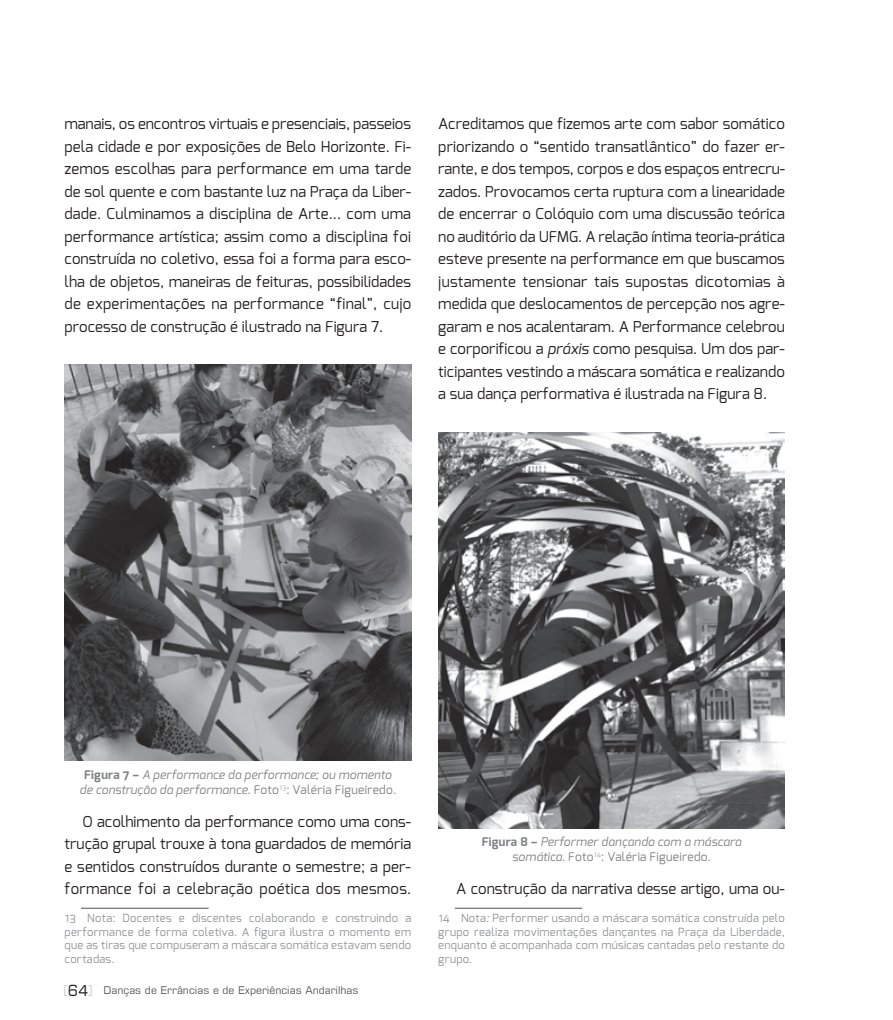
<style>
.page{position:relative;width:893px;height:1020px;background:#fff}
.page>*{position:absolute;margin:0;border:0;box-sizing:border-box;transform-origin:0 0}
.t1{font:15px/22.5px "Exo";color:#231f20;text-align:justify}
.t2{font:italic 12px/15px "Exo";letter-spacing:.02em;color:#808285;text-align:center}
.t3{font:11.25px/13.5px "Exo";letter-spacing:.025em;color:#939598;text-align:justify}
.t4{font:10.5px "Square 721 BT";color:#57585a}
.s1{font-style:italic}
.s2{font-weight:700;font-style:normal}
.s3{font-style:normal}
.s4{font-size:15px;color:#d1d2d4}
.s5{font-size:15px;color:#231f20}
</style>
<div class="page">
<img style="left:64px;top:365px;width:347px;height:396px">
<hr style="left:81px;top:908px;width:127px;height:1px;background:#636366">
<img style="left:438px;top:432px;width:346px;height:396px">
<hr style="left:454px;top:908px;width:128px;height:1px;background:#636366">
<p class="t1" style="left:64px;top:112px;width:348px">manais, os encontros virtuais e presenciais, passeios pela cidade e por exposições de Belo Horizonte. Fi&shy;zemos escolhas para performance em uma tarde de sol quente e com bastante luz na Praça da Liber&shy;dade. Culminamos a disciplina de Arte... com uma performance artística; assim como a disciplina foi construída no coletivo, essa foi a forma para esco&shy;lha de objetos, maneiras de feituras, possibilidades de experimentações na performance “final”, cujo processo de construção é ilustrado na Figura 7.</p>
<p class="t1" style="left:438px;top:112px;width:348px">Acreditamos que fizemos arte com sabor somático priorizando o “sentido transatlântico” do fazer er&shy;rante, e dos tempos, corpos e dos espaços entrecru&shy;zados. Provocamos certa ruptura com a linearidade de encerrar o Colóquio com uma discussão teórica no auditório da UFMG. A relação íntima teoria-prática esteve presente na performance em que buscamos justamente tensionar tais supostas dicotomias à medida que deslocamentos de percepção nos agre&shy;garam e nos acalentaram. A Performance celebrou e corporificou a <span class="s1">práxis</span> como pesquisa. Um dos par&shy;ticipantes vestindo a máscara somática e realizando a sua dança performativa é ilustrada na Figura 8.</p>
<p class="t2" style="left:79px;top:767px;width:318px"><span class="s2">Figura 7 –</span> A performance da performance; ou momento de construção da performance. <span class="s3">Foto</span><sup>13</sup><span class="s3">: Valéria Figueiredo.</span></p>
<p class="t1" style="left:64px;top:810px;width:348px;text-indent:18px">O acolhimento da performance como uma cons&shy;trução grupal trouxe à tona guardados de memória e sentidos construídos durante o semestre; a per&shy;formance foi a celebração poética dos mesmos.</p>
<p class="t3" style="left:65px;top:912px;width:348px">13 Nota: Docentes e discentes colaborando e construindo a performance de forma coletiva. A figura ilustra o momento em que as tiras que compuseram a máscara somática estavam sendo cortadas.</p>
<p class="t4" style="left:63px;top:984px;width:297px"><span class="s4">[</span><span class="s5">64</span><span class="s4">]</span> Danças de Errâncias e de Experiências Andarilhas</p>
<p class="t2" style="left:481px;top:835px;width:261px"><span class="s2">Figura 8 –</span> Performer dançando com a máscara somática. <span class="s3">Foto</span><sup>14</sup><span class="s3">: Valéria Figueiredo.</span></p>
<p class="t1" style="left:456px;top:877px;width:330px">A construção da narrativa desse artigo, uma ou-</p>
<p class="t3" style="left:438px;top:912px;width:348px">14 Nota<span class="s1">:</span> Performer usando a máscara somática construída pelo grupo realiza movimentações dançantes na Praça da Liberdade, enquanto é acompanhada com músicas cantadas pelo restante do grupo.</p>
</div>
